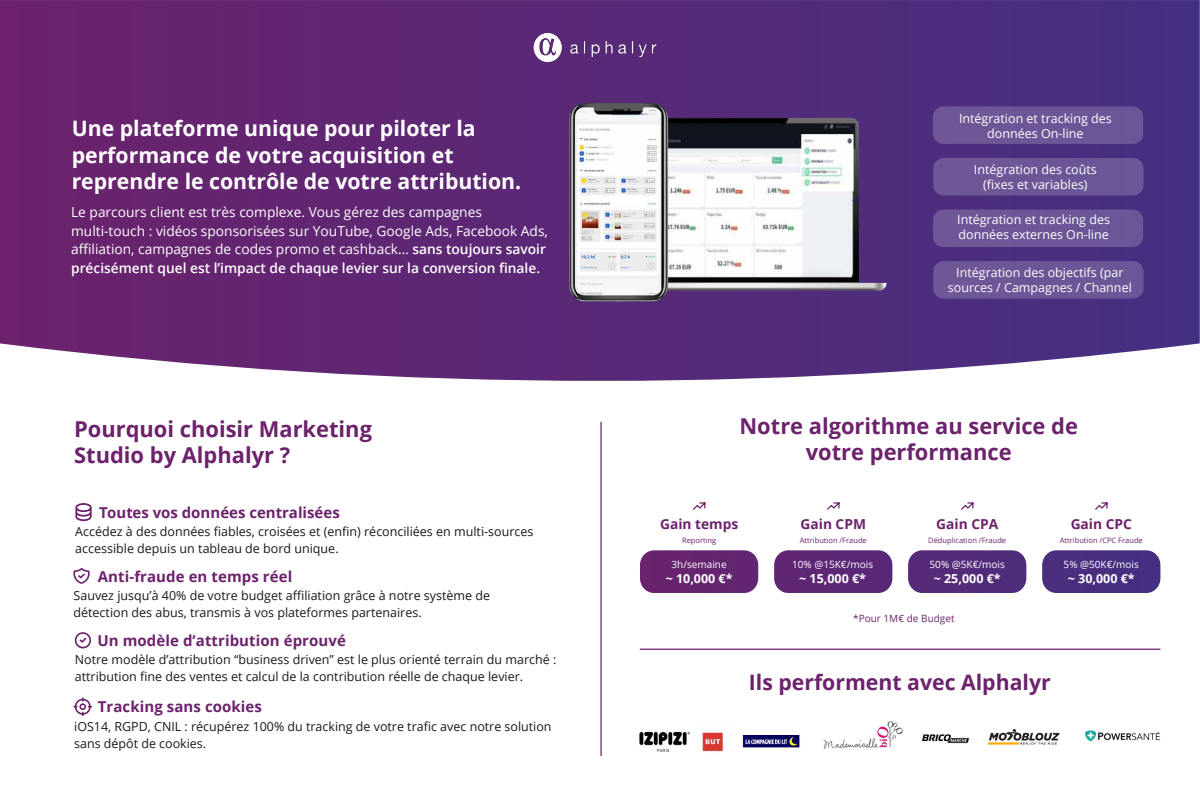
<style>
.page{position:relative;width:1200px;height:800px;background:#fff}
.page>*{position:absolute;margin:0;border:0;box-sizing:border-box;transform-origin:0 0}
.t1{font:700 21.88px/26.2px "Open Sans";color:#6c226c}
.t2{font:700 21.25px/26.9px "Open Sans";color:#fff}
.t3{font:700 21.25px "Open Sans";color:#6c226c}
.t4{font:700 15px "Open Sans";letter-spacing:.005em;color:#6c226c}
.t5{font:13.75px/18.8px "Open Sans";color:#fff}
.t6{font:700 13.75px "Open Sans";color:#6c226c}
.t7{font:12.5px/16.9px "Open Sans";color:#191919}
.t8{font:12.5px/15px "Open Sans";color:#fff;text-align:center}
.t9{font:700 12.5px "Open Sans";color:#fff}
.t10{font:10px "Open Sans";color:#fff}
.t11{font:10px "Open Sans";color:#6c226c}
.t12{font:7.5px "Open Sans";color:#6c226c}
.s1{font-weight:600}
</style>
<div class="page">
<div style="left:640px;top:550px;width:118px;height:43px;background:#66246f"></div>
<div style="left:774px;top:550px;width:118px;height:43px;background:#5c2875"></div>
<div style="left:908px;top:550px;width:118px;height:43px;background:#532b7a"></div>
<div style="left:1042px;top:550px;width:118px;height:43px;background:#492f80"></div>
<svg style="left:693px;top:502px;width:13px;height:8px"></svg>
<svg style="left:827px;top:502px;width:13px;height:8px"></svg>
<svg style="left:961px;top:502px;width:13px;height:8px"></svg>
<svg style="left:1095px;top:502px;width:13px;height:8px"></svg>
<svg style="left:0;top:0;width:1200px;height:381px;background:#60317b"></svg>
<svg style="left:75px;top:632px;width:16px;height:16px"></svg>
<svg style="left:75px;top:503px;width:17px;height:18px"></svg>
<svg style="left:73px;top:568px;width:17px;height:16px"></svg>
<svg style="left:73px;top:697px;width:19px;height:19px"></svg>
<div style="left:933px;top:106px;width:210px;height:38px;background:#6d5698;border-radius:10px"></div>
<div style="left:933px;top:158px;width:211px;height:37px;background:#6d5698;border-radius:10px"></div>
<div style="left:933px;top:210px;width:210px;height:37px;background:#6d5698;border-radius:10px"></div>
<div style="left:933px;top:261px;width:211px;height:38px;background:#6d5698;border-radius:10px"></div>
<img style="left:704px;top:730px;width:20px;height:23px">
<img style="left:922px;top:734px;width:47px;height:10px">
<img style="left:742px;top:733px;width:59px;height:15px">
<img style="left:640px;top:731px;width:64px;height:21px">
<img style="left:1084px;top:730px;width:77px;height:12px">
<img style="left:823px;top:722px;width:80px;height:26px">
<img style="left:987px;top:729px;width:73px;height:16px">
<img style="left:668px;top:118px;width:219px;height:172px">
<img style="left:569px;top:103px;width:99px;height:199px">
<img style="left:530px;top:32px;width:132px;height:32px">
<hr style="left:600px;top:422px;width:2px;height:334px;background:#6c226c">
<hr style="left:640px;top:649px;width:520px;height:1px;background:#6c226c">
<h2 class="t2" style="left:72px;top:114px;width:451px">Une plateforme unique pour piloter la performance de votre acquisition et reprendre le contrôle de votre attribution.</h2>
<p class="t5" style="left:71px;top:202px;width:478px">Le parcours client est très complexe. Vous gérez des campagnes multi-touch : vidéos sponsorisées sur YouTube, Google Ads, Facebook Ads, affiliation, campagnes de codes promo et cashback… <span class="s1">sans toujours savoir précisément quel est l’impact de chaque levier sur la conversion finale.</span></p>
<h1 class="t1" style="left:74px;top:415px;width:299px">Pourquoi choisir Marketing<br>Studio by Alphalyr ?</h1>
<p class="t4" style="left:99px;top:502px;width:242px">Toutes vos données centralisées</p>
<p class="t7" style="left:75px;top:523px;width:460px">Accédez à des données fiables, croisées et (enfin) réconciliées en multi-sources accessible depuis un tableau de bord unique.</p>
<p class="t7" style="left:74px;top:587px;width:418px">Sauvez jusqu’à 40% de votre budget affiliation grâce à notre système de détection des abus, transmis à vos plateformes partenaires.</p>
<p class="t7" style="left:75px;top:651px;width:483px">Notre modèle d’attribution “business driven” est le plus orienté terrain du marché : attribution fine des ventes et calcul de la contribution réelle de chaque levier.</p>
<p class="t7" style="left:74px;top:718px;width:479px">iOS14, RGPD, CNIL : récupérez 100% du tracking de votre trafic avec notre solution sans dépôt de cookies.</p>
<p class="t4" style="left:98px;top:566px;width:196px">Anti-fraude en temps réel</p>
<p class="t4" style="left:97px;top:630px;width:250px">Un modèle d’attribution éprouvé</p>
<p class="t4" style="left:98px;top:696px;width:166px">Tracking sans cookies</p>
<p class="t8" style="left:959px;top:110px;width:154px">Intégration et tracking des données On-line</p>
<p class="t8" style="left:974px;top:161px;width:124px">Intégration des coûts (fixes et variables)</p>
<p class="t8" style="left:957px;top:212px;width:154px;text-align:left">Intégration et tracking des données externes On-line</p>
<p class="t8" style="left:948px;top:264px;width:186px">Intégration des objectifs (par sources / Campagnes / Channel</p>
<h1 class="t1" style="left:740px;top:412px;width:340px;text-align:center">Notre algorithme au service de votre performance</h1>
<p class="t6" style="left:660px;top:515px;width:80px">Gain temps</p>
<p class="t6" style="left:801px;top:515px;width:67px">Gain CPM</p>
<p class="t6" style="left:936px;top:515px;width:63px">Gain CPA</p>
<p class="t6" style="left:1071px;top:515px;width:63px">Gain CPC</p>
<p class="t12" style="left:682px;top:535px;width:36px">Reporting</p>
<p class="t12" style="left:800px;top:535px;width:69px">Attribution /Fraude</p>
<p class="t12" style="left:928px;top:535px;width:79px">Déduplication /Fraude</p>
<p class="t12" style="left:1060px;top:535px;width:85px">Attribution /CPC Fraude</p>
<p class="t10" style="left:672px;top:558px;width:57px">3h/semaine</p>
<p class="t9" style="left:666px;top:570px;width:68px">~ 10,000 €*</p>
<p class="t10" style="left:792px;top:558px;width:83px">10% @15K€/mois</p>
<p class="t9" style="left:799px;top:570px;width:68px">~ 15,000 €*</p>
<p class="t10" style="left:930px;top:558px;width:77px">50% @5K€/mois</p>
<p class="t9" style="left:934px;top:570px;width:68px">~ 25,000 €*</p>
<p class="t10" style="left:1064px;top:558px;width:77px">5% @50K€/mois</p>
<p class="t9" style="left:1068px;top:570px;width:68px">~ 30,000 €*</p>
<p class="t11" style="left:853px;top:612px;width:103px">*Pour 1M€ de Budget</p>
<h2 class="t3" style="left:749px;top:668px;width:303px">Ils performent avec Alphalyr</h2>
</div>
